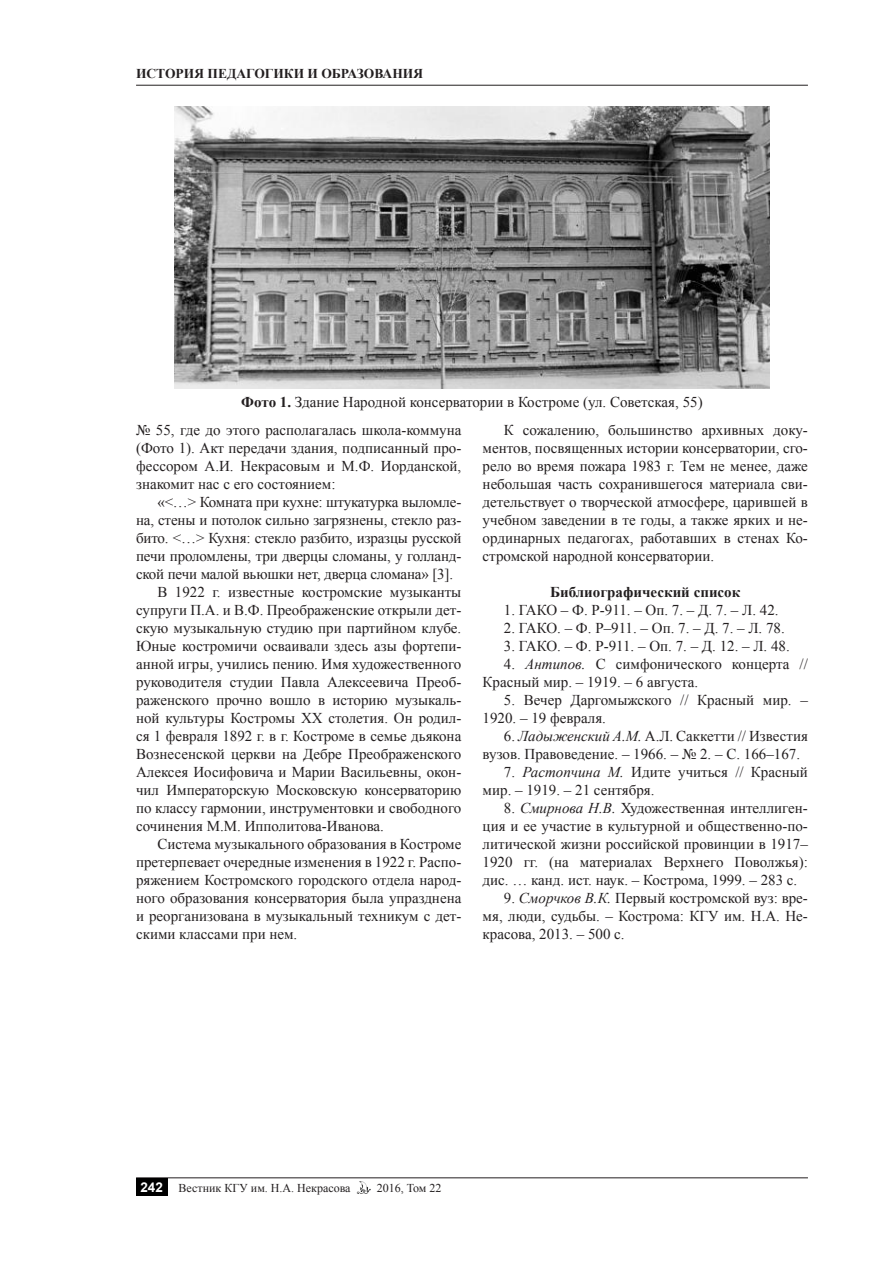
<style>
.page{position:relative;width:893px;height:1263px;background:#fff}
.page>*{position:absolute;margin:0;border:0;box-sizing:border-box;transform-origin:0 0}
.Текст_Статьи{font:15px/18px "Times New Roman";color:#231f20;text-align:justify}
.Литература__слово{font:15px "Times New Roman";color:#231f20}
.Литература__слово-2{font:700 15px "Times New Roman";color:#231f20}
.t1{font:700 13.5px "Times New Roman";color:#231f20}
.t2{font:12px "Times New Roman";color:#231f20}
.s1{font-weight:700}
.s2{font-style:italic}
.s3{font-family:"Arial";font-weight:700;font-size:13.5px;color:#fff}
</style>
<div class="page">
<hr style="left:136px;top:1177px;width:672px;height:1px;background:#231f20">
<img style="left:357px;top:1181px;width:14px;height:12px">
<div style="left:136px;top:1178px;width:31px;height:17px;background:#000"></div>
<hr style="left:136px;top:85px;width:672px;height:1px;background:#231f20">
<img style="left:175px;top:106px;width:594px;height:282px">
<p class="t1" style="left:136px;top:65px;width:289px">ИСТОРИЯ ПЕДАГОГИКИ И ОБРАЗОВАНИЯ</p>
<p class="Литература__слово" style="left:241px;top:392px;width:463px"><span class="s1">Фото 1.</span> Здание Народной консерватории в Костроме (ул. Советская, 55)</p>
<p class="Текст_Статьи" style="left:136px;top:421px;width:327px">№ 55, где до этого располагалась школа-коммуна (Фото 1). Акт передачи здания, подписанный про&shy;фессором А.И. Некрасовым и М.Ф. Иорданской, знакомит нас с его состоянием:</p>
<p class="Текст_Статьи" style="left:136px;top:493px;width:327px;text-indent:21px">«&lt;…&gt; Комната при кухне: штукатурка выломле&shy;на, стены и потолок сильно загрязнены, стекло раз&shy;бито. &lt;…&gt; Кухня: стекло разбито, изразцы русской печи проломлены, три дверцы сломаны, у голланд&shy;ской печи малой вьюшки нет, дверца сломана» [3].</p>
<p class="Текст_Статьи" style="left:136px;top:583px;width:327px;text-indent:21px">В 1922 г. известные костромские музыканты супруги П.А. и В.Ф. Преображенские открыли дет&shy;скую музыкальную студию при партийном клубе.<br>Юные костромичи осваивали здесь азы фортепи&shy;анной игры, учились пению. Имя художественного руководителя студии Павла Алексеевича Преоб&shy;раженского прочно вошло в историю музыкаль&shy;ной культуры Костромы ХХ столетия. Он родил&shy;ся 1 февраля 1892 г. в г. Костроме в семье дьякона Вознесенской церкви на Дебре Преображенского Алексея Иосифовича и Марии Васильевны, окон&shy;чил Императорскую Московскую консерваторию по классу гармонии, инструментовки и свободного сочинения М.М. Ипполитова-Иванова.</p>
<p class="Текст_Статьи" style="left:136px;top:835px;width:327px;text-indent:21px">Система музыкального образования в Костроме претерпевает очередные изменения в 1922 г. Распо&shy;ряжением Костромского городского отдела народ&shy;ного образования консерватория была упразднена и реорганизована в музыкальный техникум с дет&shy;скими классами при нем.</p>
<p class="Текст_Статьи" style="left:483px;top:421px;width:327px;text-indent:21px">К сожалению, большинство архивных доку&shy;ментов, посвященных истории консерватории, сго&shy;рело во время пожара 1983 г. Тем не менее, даже небольшая часть сохранившегося материала сви&shy;детельствует о творческой атмосфере, царившей в учебном заведении в те годы, а также ярких и не&shy;ординарных педагогах, работавших в стенах Ко&shy;стромской народной консерватории.</p>
<p class="Литература__слово-2" style="left:550px;top:582px;width:192px">Библиографический список</p>
<p class="Текст_Статьи" style="left:504px;top:601px;width:276px">1. ГАКО – Ф. Р-911. – Оп. 7. – Д. 7. – Л. 42.</p>
<p class="Текст_Статьи" style="left:504px;top:619px;width:282px">2. ГАКО. – Ф. Р–911. – Оп. 7. – Д. 7. – Л. 78.</p>
<p class="Текст_Статьи" style="left:504px;top:637px;width:287px">3. ГАКО. – Ф. Р-911. – Оп. 7. – Д. 12. – Л. 48.</p>
<p class="Текст_Статьи" style="left:483px;top:655px;width:327px;text-indent:21px">4. <span class="s2">Антипов.</span> С симфонического концерта //<br>Красный мир. – 1919. – 6 августа.</p>
<p class="Текст_Статьи" style="left:483px;top:691px;width:327px;text-indent:21px">5. Вечер Даргомыжского // Красный мир. –<br>1920. – 19 февраля.</p>
<p class="Текст_Статьи" style="left:483px;top:727px;width:327px;text-indent:21px">6. <span class="s2">Ладыженский А.М.</span> А.Л. Саккетти // Известия вузов. Правоведение. – 1966. – № 2. – С. 166–167.</p>
<p class="Текст_Статьи" style="left:483px;top:763px;width:327px;text-indent:21px">7. <span class="s2">Растопчина М.</span> Идите учиться // Красный мир. – 1919. – 21 сентября.</p>
<p class="Текст_Статьи" style="left:483px;top:799px;width:327px;text-indent:21px">8. <span class="s2">Смирнова Н.В.</span> Художественная интеллиген&shy;ция и ее участие в культурной и общественно-по&shy;литической жизни российской провинции в 1917– 1920 гг. (на материалах Верхнего Поволжья): дис. … канд. ист. наук. – Кострома, 1999. – 283 с.</p>
<p class="Текст_Статьи" style="left:483px;top:889px;width:327px;text-indent:21px">9. <span class="s2">Сморчков В.К.</span> Первый костромской вуз: вре&shy;мя, люди, судьбы. – Кострома: КГУ им. Н.А. Не&shy;красова, 2013. – 500 с.</p>
<p class="t2" style="left:140px;top:1180px;width:212px"><span class="s3">242</span> Вестник КГУ им. Н.А. Некрасова</p>
<p class="t2" style="left:377px;top:1180px;width:66px">2016, Том 22</p>
</div>
